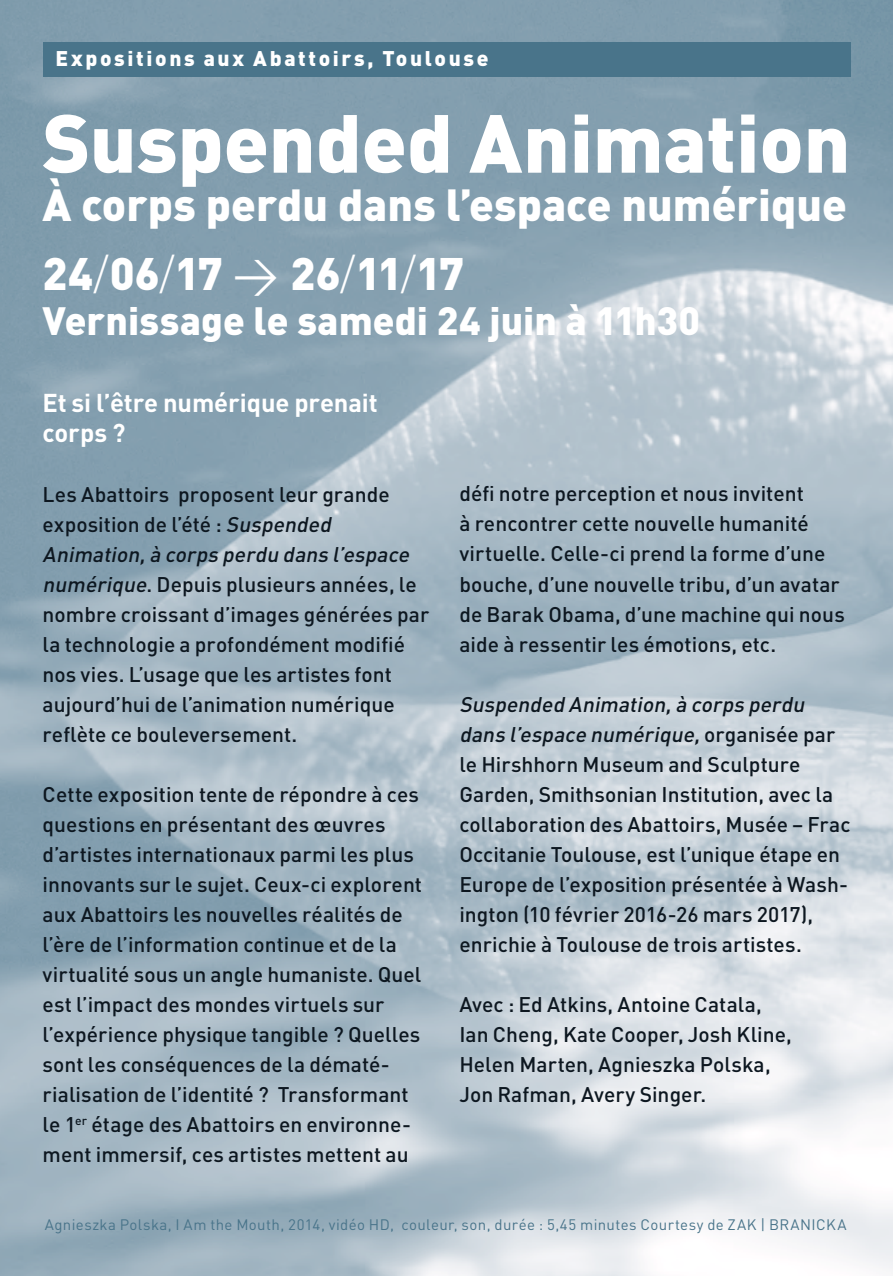
<style>
.page{position:relative;width:893px;height:1276px;background:#fff}
.page>*{position:absolute;margin:0;border:0;box-sizing:border-box;transform-origin:0 0}
.DATE{font:900 81px "DIN";color:#fff}
.DATE-2{font:900 45px "DIN";letter-spacing:-.02em;color:#fff}
.DATE-3{font:900 44.4px "DIN";letter-spacing:.005em;color:#fff}
.DATE-4{font:900 39px "DIN";color:#fff}
.NOIR{font:700 25.5px/30px "DIN";letter-spacing:-.005em;color:#fff}
.NOIR-2{font:500 21px/30px "DIN";letter-spacing:.005em;color:#0d1720}
.t1{font:900 21px "DIN";letter-spacing:.125em;color:#fff}
.NOIR-3{font:15px "DIN";letter-spacing:.025em;color:#49748a}
.s1{font-weight:300}
.s2{font-weight:400}
.s3{font-style:italic}
</style>
<div class="page">
<img style="left:0;top:0;width:893px;height:1276px">
<div style="left:43px;top:43px;width:807px;height:34px;background:#49748a"></div>
<p class="t1" style="left:55px;top:44px;width:435px">Expositions aux Abattoirs, Toulouse</p>
<p class="DATE" style="left:43px;top:89px;width:809px">Suspended Animation</p>
<p class="DATE-3" style="left:43px;top:175px;width:806px">À corps perdu dans l’espace numérique</p>
<p class="DATE-2" style="left:43px;top:243px;width:423px">24<span class="s1">/</span>06<span class="s1">/</span>17 <span class="s2">&gt;</span> 26<span class="s1">/</span>11<span class="s1">/</span>17</p>
<p class="DATE-4" style="left:43px;top:294px;width:659px">Vernissage le samedi 24 juin à 11h30</p>
<p class="NOIR" style="left:43px;top:386px;width:337px">Et si l’être numérique prenait corps ?</p>
<p class="NOIR-2" style="left:43px;top:478px;width:388px">Les Abattoirs proposent leur grande exposition de l’été : <span class="s3">Suspended Animation,à corps perdu dans l’espace numérique</span>. Depuis plusieurs années, le nombre croissant d’images générées par la technologie a profondément modifié nos vies. L’usage que les artistes font aujourd’hui de l’animation numérique reflète ce bouleversement.</p>
<p class="NOIR-2" style="left:43px;top:778px;width:381px">Cette exposition tente de répondre à ces questions en présentant des œuvres d’artistes internationaux parmi les plus innovants sur le sujet. Ceux-ci explorent aux Abattoirs les nouvelles réalités de l’ère de l’information continue et de la virtualité sous un angle humaniste. Quel est l’impact des mondes virtuels sur l’expérience physique tangible ? Quelles sont les conséquences de la dématé&shy;rialisation de l’identité ? Transformant le 1<sup>er</sup> étage des Abattoirs en environne&shy;ment immersif, ces artistes mettent au</p>
<p class="NOIR-2" style="left:459px;top:478px;width:387px">défi notre perception et nous invitent<br>à rencontrer cette nouvelle humanité virtuelle. Celle-ci prend la forme d’une bouche, d’une nouvelle tribu, d’un avatar de Barak Obama, d’une machine qui nous aide à ressentir les émotions, etc.</p>
<p class="NOIR-2" style="left:459px;top:688px;width:393px"><span class="s3">Suspended Animation,à corps perdu dans l’espace numérique,</span>o rg a n i s é e p a r le Hirshhorn Museum and Sculpture Garden, Smithsonian Institution, avec la collaboration des Abattoirs, Musée – Frac Occitanie Toulouse, est l’unique étape en Europe de l’exposition présentée à Wash&shy;ington (10 février 2016-26 mars 2017), enrichie à Toulouse de trois artistes.</p>
<p class="NOIR-2" style="left:459px;top:988px;width:334px">Avec : Ed Atkins, Antoine Catala,<br>Ian Cheng, Kate Cooper, Josh Kline,<br>Helen Marten, Agnieszka Polska,<br>Jon Rafman, Avery Singer.</p>
<p class="NOIR-3" style="left:45px;top:1215px;width:803px">Agnieszka Polska, I Am the Mouth, 2014, vidéo HD, couleur, son, durée : 5,45 minutes Courtesy de ZAK | BRANICKA</p>
</div>
